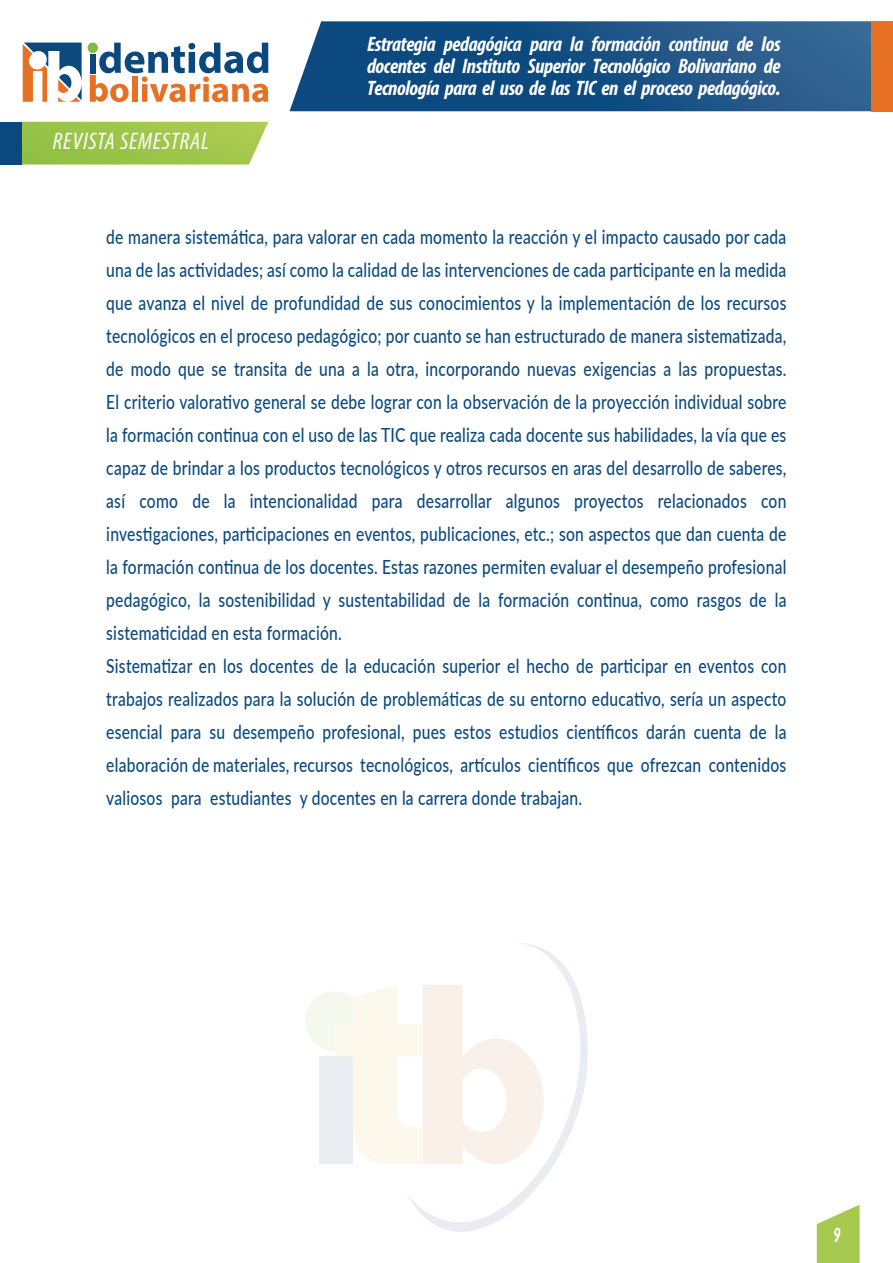
<style>
.page{position:relative;width:893px;height:1263px;background:#fff}
.page>*{position:absolute;margin:0;border:0;box-sizing:border-box;transform-origin:0 0}
.t1{font:italic condensed 24px "Myriad Pro";letter-spacing:.03em;color:#fff}
.t2{font:italic 700 condensed 21px/22.5px "Myriad Pro";letter-spacing:-.02em;color:#fff;text-align:justify}
.t3{font:500 19.5px/33px "Lato";letter-spacing:.015em;color:#0a487e;scale:.8 1}
.t4{font:italic 900 19.5px "Lato";color:#fff;scale:.66 1}
</style>
<div class="page">
<svg style="left:305px;top:985px;width:101px;height:179px"></svg>
<svg style="left:406px;top:943px;width:182px;height:289px"></svg>
<svg style="left:290px;top:21px;width:582px;height:90px;background:#205788"></svg>
<div style="left:88px;top:43px;width:10px;height:10px;background:#82bb40;border-radius:5px"></div>
<svg style="left:90px;top:43px;width:178px;height:59px"></svg>
<svg style="left:23px;top:43px;width:59px;height:59px"></svg>
<svg style="left:21px;top:122px;width:247px;height:43px;background:#a1c752"></svg>
<div style="left:0;top:122px;width:21px;height:43px;background:#0a487e"></div>
<div style="left:872px;top:21px;width:21px;height:90px;background:#e67124"></div>
<svg style="left:817px;top:1204px;width:43px;height:59px"></svg>
<p class="t1" style="left:53px;top:127px;width:158px">REVISTA SEMESTRAL</p>
<p class="t2" style="left:367px;top:32px;width:415px">Estrategia pedagógica para la formación continua de los docentes del Instituto Superior Tecnológico Bolivariano de Tecnología para el uso de las TIC en el proceso pedagógico.</p>
<p class="t3" style="left:106px;top:220px;width:852px">de manera sistemática, para valorar en cada momento la reacción y el impacto causado por cada una de las actividades; así como la calidad de las intervenciones de cada participante en la medida que avanza el nivel de profundidad de sus conocimientos y la implementación de los recursos tecnológicos en el proceso pedagógico; por cuanto se han estructurado de manera sistematizada, de modo que se transita de una a la otra, incorporando nuevas exigencias a las propuestas.<br>El criterio valorativo general se debe lograr con la observación de la proyección individual sobre la formación continua con el uso de las TIC que realiza cada docente sus habilidades, la vía que es capaz de brindar a los productos tecnológicos y otros recursos en aras del desarrollo de saberes, así como de la intencionalidad para desarrollar algunos proyectos relacionados con investigaciones, participaciones en eventos, publicaciones, etc.; son aspectos que dan cuenta de la formación continua de los docentes. Estas razones permiten evaluar el desempeño profesional pedagógico, la sostenibilidad y sustentabilidad de la formación continua, como rasgos de la sistematicidad en esta formación.<br>Sistematizar en los docentes de la educación superior el hecho de participar en eventos con trabajos realizados para la solución de problemáticas de su entorno educativo, sería un aspecto esencial para su desempeño profesional, pues estos estudios científicos darán cuenta de la elaboración de materiales, recursos tecnológicos, artículos científicos que ofrezcan contenidos valiosos para estudiantes y docentes en la carrera donde trabajan.</p>
<p class="t4" style="left:833px;top:1220px;width:13px">9</p>
</div>
